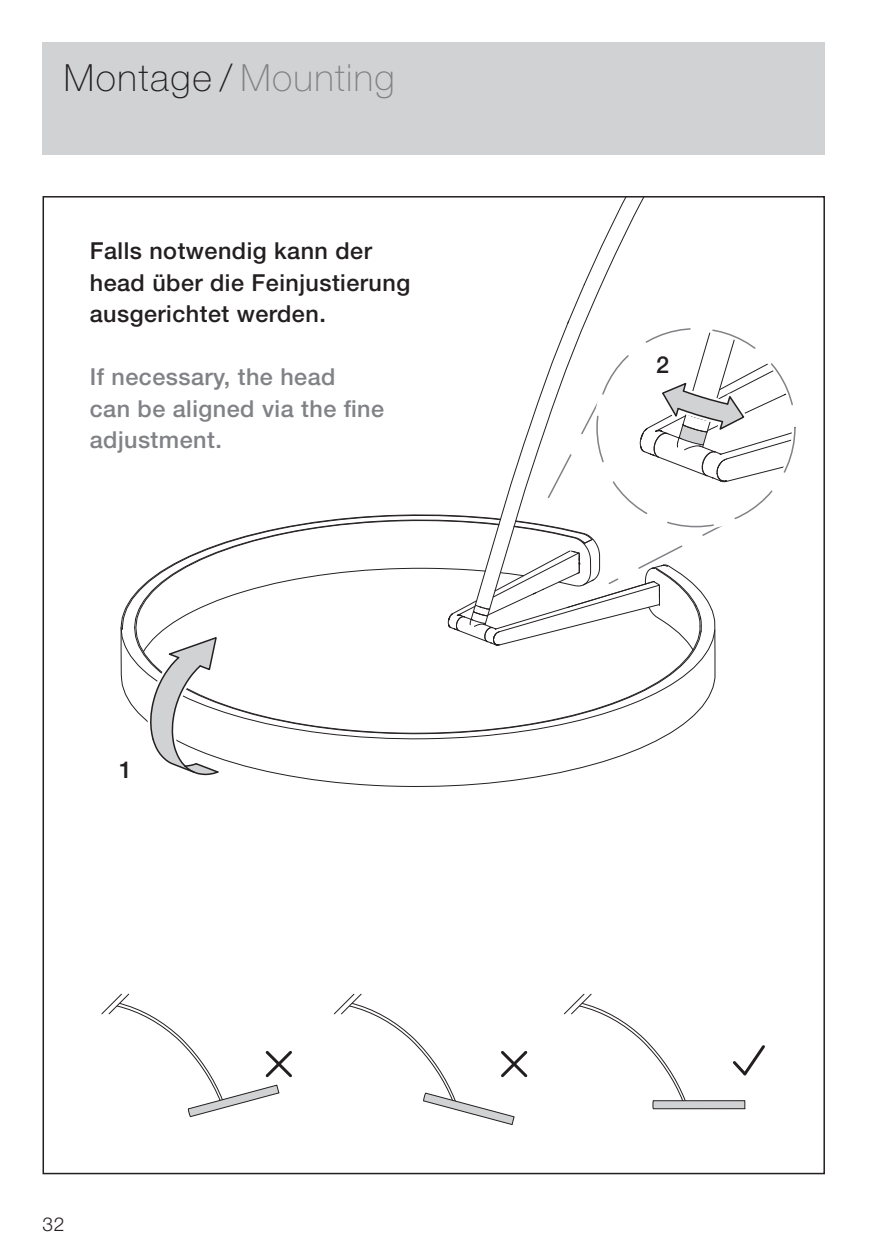
<style>
.page{position:relative;width:893px;height:1259px;background:#fff}
.page>*{position:absolute;margin:0;border:0;box-sizing:border-box;transform-origin:0 0}
.t1{font:100 37.5px "Helvetica Neue LT Std";letter-spacing:.035em;color:#231f20}
.t2{font:500 23.4px/31.5px "Helvetica Neue LT Std";letter-spacing:.02em;color:#231f20}
.t3{font:500 23.4px/31.5px "Helvetica Neue LT Std";letter-spacing:.02em;color:#808285}
.t4{font:300 19.2px "Helvetica Neue LT Std";color:#231f20}
.s1{color:#808285}
</style>
<div class="page">
<div style="left:43px;top:43px;width:782px;height:112px;background:#d1d2d4"></div>
<svg style="left:122px;top:199px;width:669px;height:581px"></svg>
<div style="left:594px;top:326px;width:204px;height:203px;border:6px solid #fff;border-radius:50%"></div>
<svg style="left:564px;top:993px;width:201px;height:117px"></svg>
<svg style="left:334px;top:993px;width:194px;height:132px"></svg>
<svg style="left:101px;top:993px;width:191px;height:124px"></svg>
<h1 class="t1" style="left:64px;top:56px;width:332px">Montage / <span class="s1">Mounting</span></h1>
<p class="t2" style="left:90px;top:235px;width:322px">Falls notwendig kann der head über die Feinjustierung ausgerichtet werden.</p>
<p class="t3" style="left:90px;top:361px;width:296px">If necessary, the head<br>can be aligned via the fine adjustment.</p>
<p class="t2" style="left:119px;top:753px;width:15px">1</p>
<p class="t4" style="left:43px;top:1212px;width:23px">32</p>
<p class="t2" style="left:656px;top:348px;width:15px">2</p>
</div>
